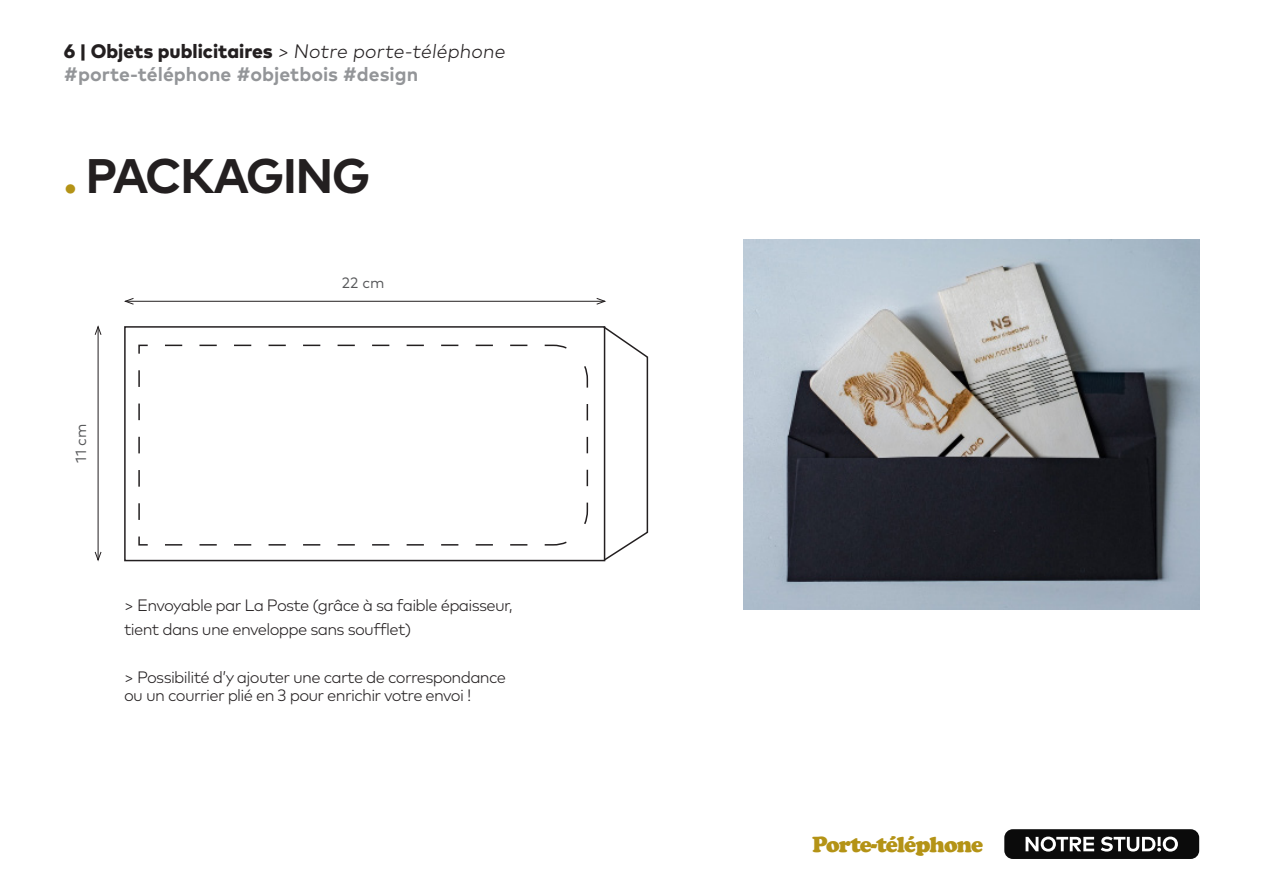
<style>
.page{position:relative;width:1263px;height:893px;background:#fff}
.page>*{position:absolute;margin:0;border:0;box-sizing:border-box;transform-origin:0 0}
.t1{font:700 48.45px "Mark Pro";letter-spacing:-.035em;color:#231f20}
.t2{font:900 22.65px "Cooper";letter-spacing:-.04em;color:#b49316}
.t3{font:700 19.5px/23.4px "Mark Pro";color:#939598}
.Labeur{font:300 16.5px/24px "Mark Pro";letter-spacing:-.04em;color:#231f20}
.Références{font:15px "Mark Pro";color:#57585a}
.s1{font-weight:800;color:#231f20}
.s2{font-weight:300;color:#231f20}
.s3{color:#b49316}
</style>
<div class="page">
<div style="left:1004px;top:829px;width:195px;height:30px;background:#0b0b0b;border-radius:9px"></div>
<svg style="left:1025px;top:837px;width:69px;height:15px"></svg>
<svg style="left:1101px;top:837px;width:77px;height:15px"></svg>
<div style="left:124px;top:326px;width:481px;height:235px;border:2px solid #231f20"></div>
<svg style="left:138px;top:344px;width:451px;height:202px"></svg>
<hr style="left:125px;top:301px;width:480px;height:1px;background:#231f20">
<svg style="left:596px;top:298px;width:10px;height:7px"></svg>
<svg style="left:124px;top:298px;width:10px;height:7px"></svg>
<hr style="left:98px;top:327px;width:1px;height:233px;background:#231f20">
<svg style="left:95px;top:551px;width:7px;height:10px"></svg>
<svg style="left:95px;top:326px;width:7px;height:9px"></svg>
<svg style="left:602px;top:326px;width:47px;height:236px"></svg>
<img style="left:743px;top:240px;width:456px;height:369px">
<p class="t3" style="left:64px;top:38px;width:446px"><span class="s1">6 | Objets publicitaires</span> <span class="s2">&gt; Notre porte-téléphone </span>#porte-téléphone #objetbois #design</p>
<p class="t1" style="left:64px;top:139px;width:308px"><span class="s3">.</span> PACKAGING</p>
<p class="Références" style="left:342px;top:271px;width:44px">22 cm</p>
<p class="Références" style="left:70px;top:463px;width:40px;rotate:-90deg">11 cm</p>
<p class="Labeur" style="left:124px;top:592px;width:390px">&gt; Envoyable par La Poste (grâce à sa faible épaisseur, tient dans une enveloppe sans soufflet)</p>
<p class="Labeur" style="left:124px;top:667px;width:383px;line-height:18px">&gt; Possibilité d’y ajouter une carte de correspondance ou un courrier plié en 3 pour enrichir votre envoi !</p>
<h2 class="t2" style="left:812px;top:831px;width:172px">Porte-téléphone</h2>
</div>
